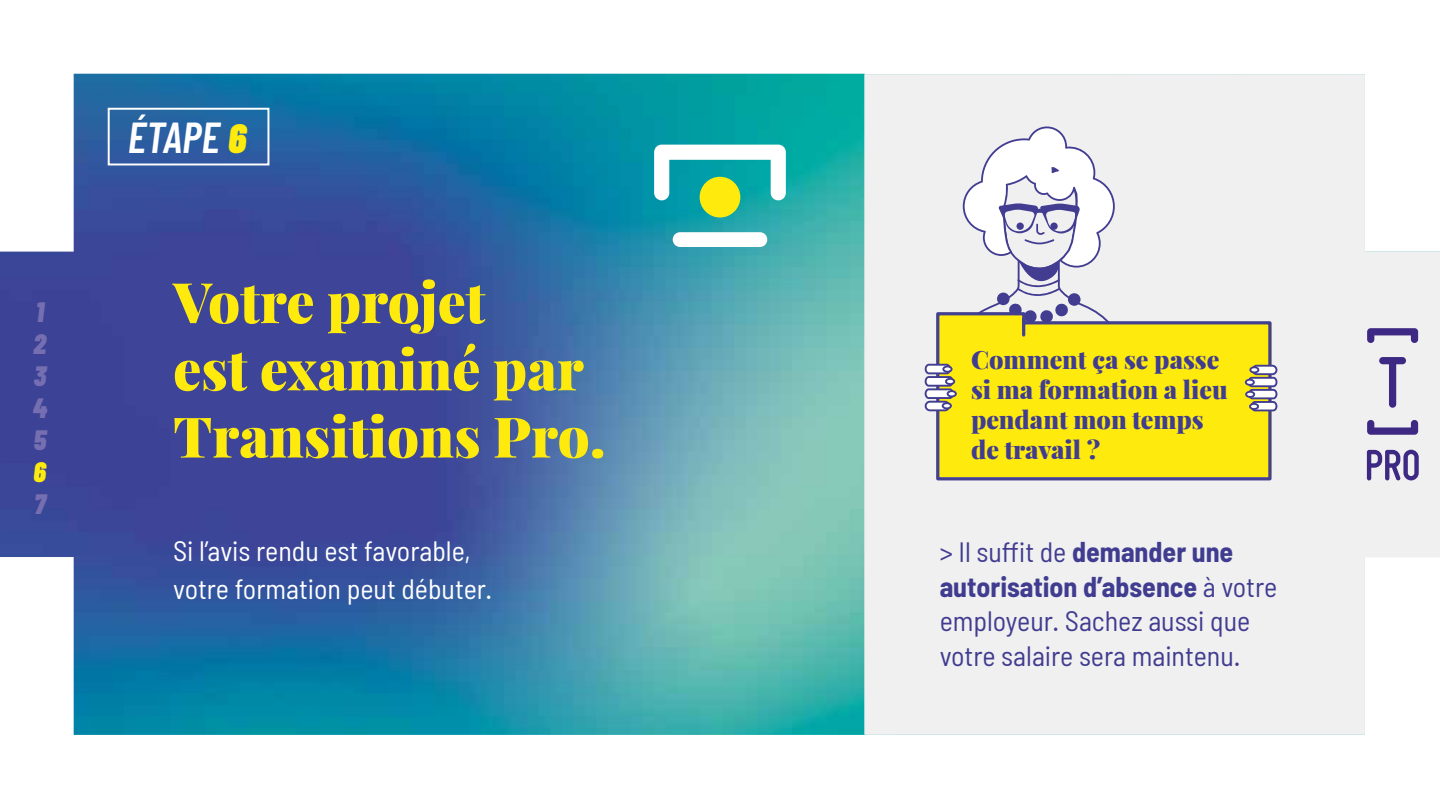
<style>
.page{position:relative;width:1440px;height:811px;background:#fff}
.page>*{position:absolute;margin:0;border:0;box-sizing:border-box;transform-origin:0 0}
.t1{font:900 56px/67.2px "Playfair Display";color:#feeb0d}
.t2{font:italic 600 43.2px "Barlow Condensed";color:#fff}
.t3{font:semi-condensed 28px/34.4px "Barlow";color:#403c90}
.t4{font:semi-condensed 28px/38px "Barlow";color:#fff}
.t5{font:italic 900 28px/32px "Barlow Condensed";color:#756eb0;text-align:justify}
.t6{font:italic 900 28px "Barlow Condensed";color:#feeb0d}
.t7{font:900 25.2px/30.2px "Playfair Display";color:#403c90}
.s1{font-weight:900;font-size:40.8px;color:#feeb0d}
.s2{font-weight:700}
</style>
<div class="page">
<img style="left:0;top:74px;width:1365px;height:661px">
<div style="left:673px;top:232px;width:94px;height:15px;background:#fff;border-radius:7px"></div>
<svg style="left:654px;top:145px;width:132px;height:55px"></svg>
<div style="left:700px;top:177px;width:40px;height:40px;background:#feeb0d;border-radius:50%"></div>
<div style="left:108px;top:108px;width:161px;height:57px;border:2px solid #fff"></div>
<svg style="left:865px;top:74px;width:575px;height:660px;fill:#f0f0f0"></svg>
<svg style="left:1367px;top:450px;width:52px;height:31px"></svg>
<svg style="left:1367px;top:328px;width:51px;height:15px"></svg>
<svg style="left:1367px;top:420px;width:51px;height:15px"></svg>
<svg style="left:1379px;top:357px;width:27px;height:51px"></svg>
<svg style="left:935px;top:310px;width:338px;height:172px;background:#f2e123"></svg>
<svg style="left:925px;top:126px;width:203px;height:285px"></svg>
<div style="left:1253px;top:366px;width:23px;height:8px;background:#fff;border-radius:4px"></div>
<div style="left:1252px;top:365px;width:25px;height:10px;border:2px solid #423d91;border-radius:4px"></div>
<svg style="left:1247px;top:376px;width:31px;height:24px"></svg>
<div style="left:1252px;top:402px;width:24px;height:8px;background:#fff;border-radius:4px"></div>
<div style="left:1251px;top:401px;width:26px;height:10px;border:2px solid #423d91;border-radius:4px"></div>
<div style="left:1250px;top:367px;width:8px;height:5px;background:#fff;border-radius:50%"></div>
<div style="left:1249px;top:366px;width:10px;height:7px;border:2px solid #423d91;border-radius:50%"></div>
<div style="left:1246px;top:380px;width:8px;height:5px;background:#fff;border-radius:50%"></div>
<div style="left:1245px;top:379px;width:10px;height:7px;border:2px solid #423d91;border-radius:50%"></div>
<div style="left:1246px;top:392px;width:8px;height:5px;background:#fff;border-radius:50%"></div>
<div style="left:1245px;top:391px;width:10px;height:7px;border:2px solid #423d91;border-radius:50%"></div>
<div style="left:1250px;top:404px;width:8px;height:5px;background:#fff;border-radius:50%"></div>
<div style="left:1249px;top:403px;width:10px;height:7px;border:2px solid #423d91;border-radius:50%"></div>
<p class="t5" style="left:33px;top:295px;width:16px">1<br>2<br>3<br>4<br>5</p>
<p class="t6" style="left:34px;top:452px;width:14px">6</p>
<p class="t5" style="left:34px;top:487px;width:13px">7</p>
<h2 class="t2" style="left:128px;top:106px;width:120px">ÉTAPE <span class="s1">6</span></h2>
<h1 class="t1" style="left:173px;top:268px;width:434px">Votre projet<br>est examiné par<br>Transitions Pro.</h1>
<p class="t4" style="left:173px;top:531px;width:321px">Si l’avis rendu est favorable, votre formation peut débuter.</p>
<p class="t7" style="left:971px;top:344px;width:258px">Comment ça se passe si ma formation a lieu pendant mon temps de travail ?</p>
<p class="t3" style="left:940px;top:534px;width:339px">&gt; Il suffit de <span class="s2">demander une autorisation d’absence</span> à votre employeur. Sachez aussi que votre salaire sera maintenu.</p>
</div>
